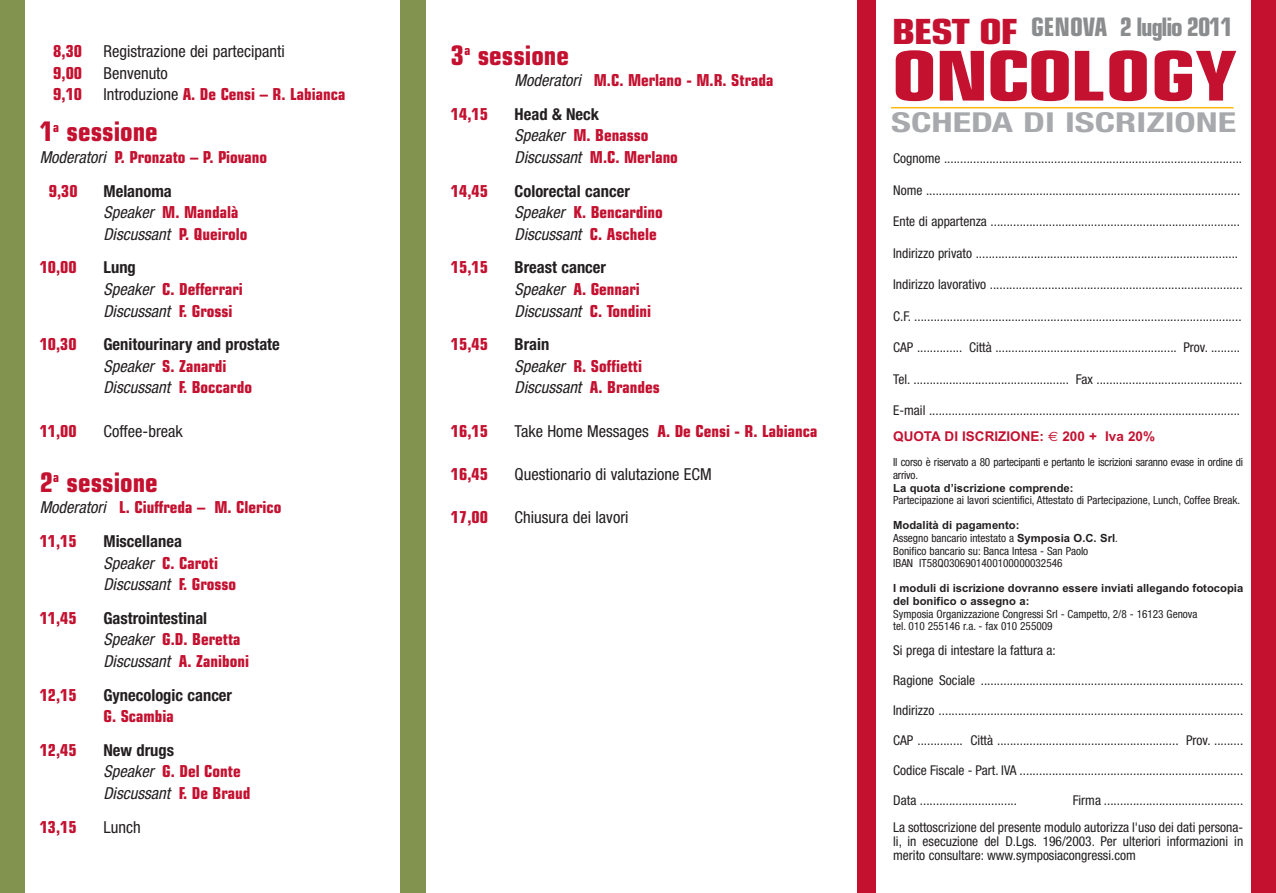
<style>
.page{position:relative;width:1276px;height:893px;background:#fff}
.page>*{position:absolute;margin:0;border:0;box-sizing:border-box;transform-origin:0 0}
.t1{font:700 condensed 68.7px "Eurostile";letter-spacing:-.03em;color:#c41130;scale:1.27 1}
.t2{font:700 condensed 34.65px "Eurostile";letter-spacing:-.035em;color:#c41130;scale:1.27 1}
.t3{font:700 condensed 27.45px "Helvetica Neue";color:#a7a9ac;scale:1.39 1}
.t4{font:700 condensed 27px "Eurostile";color:#c41130}
.t5{font:700 condensed 25.5px "Eurostile";letter-spacing:-.05em;color:#8a8c8e}
.t6{font:700 condensed 16.5px/33.6px "Eurostile";color:#c41130}
.t7{font:italic condensed 16.5px "Helvetica Neue";color:#231f20}
.t8{font:700 condensed 16.5px "Helvetica Neue";color:#231f20}
.t9{font:condensed 16.5px "Helvetica Neue";color:#231f20}
.t10{font:condensed 13.5px/27.6px "Helvetica Neue";color:#231f20;text-align:right}
.t11{font:700 13.5px "Arial";color:#c41130}
.t12{font:condensed 11.25px/12.6px "Helvetica Neue";color:#231f20}
.t13{font:700 11.25px/12.6px "Arial";color:#231f20}
.t14{font:condensed 11.25px/12.6px "Helvetica Neue";letter-spacing:-.02em;color:#231f20}
.s1{font-family:"Helvetica Neue";font-weight:400;color:#231f20}
.s2{font-family:"Helvetica Neue";font-weight:400;font-style:italic;color:#231f20}
.s3{font-family:"Eurostile";font-weight:700;font-style:normal;color:#c41130}
.s4{font-family:"Euro Sans";font-weight:400}
.s5{font-family:"Arial";font-weight:700;font-stretch:normal}
</style>
<div class="page">
<div style="left:850px;top:0;width:426px;height:893px;background:#c41130"></div>
<div style="left:876px;top:0;width:374px;height:893px;background:#fff"></div>
<div style="left:0;top:0;width:425px;height:893px;background:#829350"></div>
<div style="left:26px;top:0;width:374px;height:893px;background:#fff"></div>
<hr style="left:891px;top:107px;width:342px;height:1px;background:#fdb813">
<p class="t6" style="left:53px;top:36px;width:30px">8,30</p>
<p class="t9" style="left:103px;top:45px;width:183px">Registrazione dei partecipanti</p>
<p class="t6" style="left:53px;top:57px;width:30px">9,00</p>
<p class="t9" style="left:103px;top:67px;width:66px">Benvenuto</p>
<p class="t6" style="left:53px;top:79px;width:30px">9,10</p>
<p class="t6" style="left:103px;top:79px;width:243px"><span class="s1">Introduzione</span> A. De Censi – R. Labianca</p>
<h3 class="t4" style="left:40px;top:122px;width:120px">1<sup>a</sup> sessione</h3>
<p class="t6" style="left:49px;top:142px;width:220px;text-indent:-9px"><span class="s2">Moderatori</span> P. Pronzato – P. Piovano<br>9,30</p>
<p class="t8" style="left:103px;top:185px;width:70px">Melanoma</p>
<p class="t6" style="left:103px;top:197px;width:136px"><span class="s2">Speaker</span> M. Mandalà</p>
<p class="t7" style="left:103px;top:228px;width:145px">Discussant <span class="s3">P. Queirolo</span></p>
<p class="t6" style="left:40px;top:252px;width:39px">10,00</p>
<p class="t8" style="left:103px;top:262px;width:34px">Lung</p>
<p class="t6" style="left:103px;top:274px;width:141px"><span class="s2">Speaker</span> C. Defferrari</p>
<p class="t7" style="left:103px;top:305px;width:130px">Discussant <span class="s3">F. G r o s s i</span></p>
<p class="t6" style="left:40px;top:329px;width:39px">10,30</p>
<p class="t8" style="left:103px;top:338px;width:178px">Genitourinary and prostate</p>
<p class="t6" style="left:103px;top:350px;width:125px"><span class="s2">Speaker</span> S. Zanardi</p>
<p class="t7" style="left:103px;top:382px;width:150px">Discussant <span class="s3">F. B o c c a r d o</span></p>
<p class="t6" style="left:40px;top:415px;width:39px">11,00</p>
<p class="t9" style="left:103px;top:425px;width:81px">Coffee-break</p>
<h3 class="t4" style="left:40px;top:472px;width:120px">2<sup>a</sup> sessione</h3>
<p class="t6" style="left:40px;top:492px;width:243px"><span class="s2">Moderatori</span> L. Ciuffreda – M. Clerico<br>11,15</p>
<p class="t8" style="left:103px;top:535px;width:80px">Miscellanea</p>
<p class="t6" style="left:103px;top:547px;width:116px"><span class="s2">Speaker</span> C. Caroti</p>
<p class="t7" style="left:103px;top:578px;width:134px">Discussant <span class="s3">F. G r o s s o</span></p>
<p class="t6" style="left:40px;top:602px;width:39px">11,45</p>
<p class="t8" style="left:103px;top:612px;width:105px">Gastrointestinal</p>
<p class="t6" style="left:103px;top:624px;width:139px"><span class="s2">Speaker</span> G.D. Beretta</p>
<p class="t7" style="left:103px;top:655px;width:147px">Discussant <span class="s3">A . Z a n i b o n i</span></p>
<p class="t6" style="left:40px;top:679px;width:39px">12,15</p>
<p class="t8" style="left:103px;top:689px;width:130px">Gynecologic cancer</p>
<p class="t6" style="left:103px;top:701px;width:72px">G. Scambia</p>
<p class="t6" style="left:40px;top:734px;width:39px">12,45</p>
<p class="t8" style="left:103px;top:744px;width:72px">New drugs</p>
<p class="t6" style="left:103px;top:756px;width:139px"><span class="s2">Speaker</span> G. Del Conte</p>
<p class="t7" style="left:103px;top:787px;width:148px">Discussant <span class="s3">F. D e B r a u d</span></p>
<p class="t6" style="left:40px;top:811px;width:39px">13,15</p>
<p class="t9" style="left:103px;top:821px;width:39px">Lunch</p>
<h3 class="t4" style="left:451px;top:45px;width:120px">3<sup>a</sup> sessione</h3>
<p class="t6" style="left:514px;top:65px;width:260px"><span class="s2">Moderatori</span> M.C. Merlano - M.R. Strada</p>
<p class="t6" style="left:451px;top:99px;width:39px">14,15</p>
<p class="t8" style="left:514px;top:108px;width:86px">Head &amp; Neck</p>
<p class="t6" style="left:514px;top:126px;width:165px;line-height:21.6px"><span class="s2">Speaker</span> M. Benasso<br><span class="s2">Discussant</span> M.C. Merlano</p>
<p class="t6" style="left:451px;top:175px;width:39px">14,45</p>
<p class="t8" style="left:514px;top:185px;width:117px">Colorectal cancer</p>
<p class="t6" style="left:514px;top:197px;width:150px"><span class="s2">Speaker</span> K. Bencardino</p>
<p class="t7" style="left:514px;top:228px;width:144px">Discussant <span class="s3">C . A s c h e l e</span></p>
<p class="t6" style="left:451px;top:252px;width:39px">15,15</p>
<p class="t8" style="left:514px;top:262px;width:93px">Breast cancer</p>
<p class="t6" style="left:514px;top:274px;width:127px"><span class="s2">Speaker</span> A. Gennari</p>
<p class="t7" style="left:514px;top:305px;width:138px">Discussant <span class="s3">C . To n d i n i</span></p>
<p class="t6" style="left:451px;top:329px;width:39px">15,45</p>
<p class="t8" style="left:514px;top:338px;width:36px">Brain</p>
<p class="t6" style="left:514px;top:351px;width:129px"><span class="s2">Speaker</span> R. Soffietti</p>
<p class="t7" style="left:514px;top:382px;width:147px">Discussant <span class="s3">A . B r a n d e s</span></p>
<p class="t6" style="left:451px;top:415px;width:39px">16,15</p>
<p class="t6" style="left:514px;top:415px;width:304px"><span class="s1">Take Home Messages</span> A. De Censi - R. Labianca</p>
<p class="t6" style="left:451px;top:459px;width:39px">16,45</p>
<p class="t9" style="left:514px;top:468px;width:198px">Questionario di valutazione ECM</p>
<p class="t6" style="left:451px;top:502px;width:39px">17,00</p>
<p class="t9" style="left:514px;top:511px;width:115px">Chiusura dei lavori</p>
<h3 class="t5" style="left:1031px;top:17px;width:203px">GENOVA 2 luglio 2011</h3>
<h2 class="t2" style="left:892px;top:18px;width:101px">BEST OF</h2>
<h1 class="t1" style="left:892px;top:51px;width:273px">ONCOLOGY</h1>
<h3 class="t3" style="left:891px;top:113px;width:250px">SCHEDA DI ISCRIZIONE</h3>
<p class="t10" style="left:893px;top:146px;width:350px">Cognome ............................................................................................</p>
<p class="t10" style="left:893px;top:177px;width:349px">Nome .................................................................................................</p>
<p class="t10" style="left:893px;top:209px;width:348px">Ente di appartenza .............................................................................</p>
<p class="t10" style="left:893px;top:240px;width:346px">Indirizzo privato .................................................................................</p>
<p class="t10" style="left:893px;top:272px;width:351px">Indirizzo lavorativo ..............................................................................</p>
<p class="t10" style="left:893px;top:303px;width:350px">C.F. .....................................................................................................</p>
<p class="t10" style="left:893px;top:335px;width:348px">CAP .............. Città ........................................................ Prov. .........</p>
<p class="t10" style="left:893px;top:366px;width:351px">Tel. ................................................ Fax .............................................</p>
<p class="t10" style="left:893px;top:398px;width:348px">E-mail ................................................................................................</p>
<p class="t11" style="left:893px;top:432px;width:263px">QUOTA DI ISCRIZIONE: <span class="s4">€</span> 200 + Iva 20%</p>
<p class="t14" style="left:893px;top:457px;width:351px">Il corso è riservato a 80 partecipanti e pertanto le iscrizioni saranno evase in ordine di arrivo.</p>
<p class="t13" style="left:893px;top:482px;width:182px">La quota d’iscrizione comprende:</p>
<p class="t12" style="left:893px;top:495px;width:348px">Partecipazione ai lavori scientifici, Attestato di Partecipazione, Lunch, Coffee Break.</p>
<p class="t13" style="left:893px;top:520px;width:128px">Modalità di pagamento:</p>
<p class="t12" style="left:893px;top:533px;width:226px">Assegno bancario intestato a <span class="s5">Symposia O.C. Srl</span>.<br>Bonifico bancario su: Banca Intesa - San Paolo<br>IBAN IT58Q0306901400100000032546</p>
<p class="t13" style="left:893px;top:583px;width:351px">I moduli di iscrizione dovranno essere inviati allegando fotocopia del bonifico o assegno a:</p>
<p class="t12" style="left:893px;top:608px;width:306px">Symposia Organizzazione Congressi Srl - Campetto, 2/8 - 16123 Genova tel. 010 255146 r.a. - fax 010 255009</p>
<p class="t10" style="left:893px;top:637px;width:164px">Si prega di intestare la fattura a:</p>
<p class="t10" style="left:893px;top:667px;width:351px">Ragione Sociale .................................................................................</p>
<p class="t10" style="left:893px;top:697px;width:351px">Indirizzo ..............................................................................................</p>
<p class="t10" style="left:893px;top:727px;width:351px">CAP .............. Città ........................................................ Prov. .........</p>
<p class="t10" style="left:893px;top:757px;width:351px">Codice Fiscale - Part. IVA .....................................................................</p>
<p class="t10" style="left:893px;top:787px;width:125px">Data ..............................</p>
<p class="t10" style="left:893px;top:787px;width:351px">Firma ...........................................<br>La sottoscrizione del presente modulo autorizza l'uso dei dati persona-</p>
<p class="t10" style="left:893px;top:836px;width:351px;line-height:13.8px;text-align:left">li, in esecuzione del D.Lgs. 196/2003. Per ulteriori informazioni in merito consultare: www.symposiacongressi.com</p>
</div>
